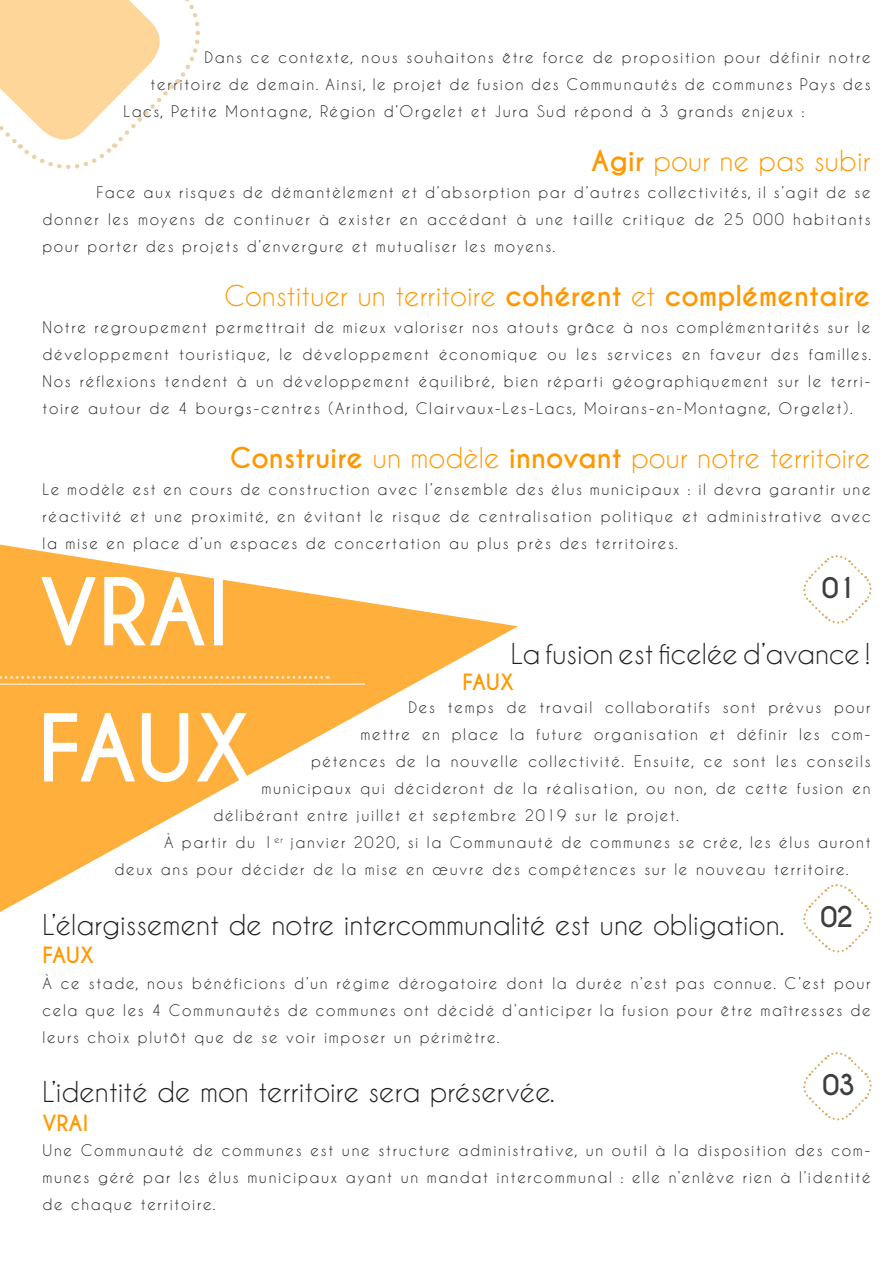
<style>
.page{position:relative;width:893px;height:1263px;background:#fff}
.page>*{position:absolute;margin:0;border:0;box-sizing:border-box;transform-origin:0 0}
.t1{font:27px "Caviar Dreams";color:#231f20}
.t2{font:27px "Caviar Dreams";color:#ff9800}
.t3{font:700 27px "Caviar Dreams";color:#3e3e3f}
.t4{font:700 21px "Caviar Dreams";color:#ff9800}
.t5{font:15px/27px "Caviar Dreams";letter-spacing:.11em;color:#231f20;text-align:justify}
.s1{font-weight:700}
</style>
<div class="page">
<svg style="left:0;top:0;width:200px;height:169px"></svg>
<svg style="left:0;top:544px;width:518px;height:368px"></svg>
<svg style="left:44px;top:713px;width:206px;height:69px"></svg>
<svg style="left:41px;top:577px;width:182px;height:68px"></svg>
<svg style="left:0;top:676px;width:328px;height:3px"></svg>
<hr style="left:0;top:683px;width:365px;height:2px;background:#fff">
<svg style="left:803px;top:555px;width:69px;height:69px"></svg>
<svg style="left:803px;top:884px;width:69px;height:69px"></svg>
<svg style="left:803px;top:1052px;width:69px;height:69px"></svg>
<p class="t5" style="left:205px;top:43px;width:668px">Dans ce contexte, nous souhaitons être force de proposition pour définir notre</p>
<p class="t5" style="left:151px;top:70px;width:722px">territoire de demain. Ainsi, le projet de fusion des Communautés de communes Pays des</p>
<p class="t5" style="left:124px;top:97px;width:683px">Lacs, Petite Montagne, Région d’Orgelet et Jura Sud répond à 3 grands enjeux :</p>
<h1 class="t2" style="left:591px;top:144px;width:281px"><span class="s1">Agir</span> pour ne pas subir</h1>
<p class="t5" style="left:43px;top:178px;width:830px;text-indent:54px">Face aux risques de démantèlement et d’absorption par d’autres collectivités, il s’agit de se donner les moyens de continuer à exister en accédant à une taille critique de 25 000 habitants pour porter des projets d’envergure et mutualiser les moyens.</p>
<h1 class="t2" style="left:224px;top:279px;width:648px">Constituer un territoire <span class="s1">cohérent</span> et <span class="s1">complémentaire</span></h1>
<p class="t5" style="left:43px;top:313px;width:830px">Notre regroupement permettrait de mieux valoriser nos atouts grâce à nos complémentarités sur le développement touristique, le développement économique ou les services en faveur des familles.<br>Nos réflexions tendent à un développement équilibré, bien réparti géographiquement sur le terri&shy;toire autour de 4 bourgs-centres (Arinthod, Clairvaux-Les-Lacs, Moirans-en-Montagne, Orgelet).</p>
<h1 class="t2" style="left:230px;top:441px;width:642px"><span class="s1">Construire</span> un modèle <span class="s1">innovant</span> pour notre territoire</h1>
<p class="t5" style="left:43px;top:475px;width:830px">Le modèle est en cours de construction avec l’ensemble des élus municipaux : il devra garantir une réactivité et une proximité, en évitant le risque de centralisation politique et administrative avec la mise en place d’un espaces de concertation au plus près des territoires.</p>
<h1 class="t3" style="left:822px;top:572px;width:36px">01</h1>
<h1 class="t1" style="left:511px;top:638px;width:361px">La fusion est ficelée d’avance !</h1>
<p class="t5" style="left:409px;top:694px;width:463px">Des temps de travail collaboratifs sont prévus pour</p>
<p class="t5" style="left:361px;top:721px;width:511px">mettre en place la future organisation et définir les com-</p>
<p class="t5" style="left:311px;top:748px;width:561px">pétences de la nouvelle collectivité. Ensuite, ce sont les conseils</p>
<p class="t5" style="left:262px;top:775px;width:611px">municipaux qui décideront de la réalisation, ou non, de cette fusion en</p>
<p class="t5" style="left:214px;top:802px;width:467px">délibérant entre juillet et septembre 2019 sur le projet.</p>
<p class="t5" style="left:164px;top:829px;width:708px">À partir du 1<sup>er</sup> janvier 2020, si la Communauté de communes se crée, les élus auront</p>
<p class="t5" style="left:115px;top:856px;width:736px">deux ans pour décider de la mise en œuvre des compétences sur le nouveau territoire.</p>
<h1 class="t1" style="left:43px;top:908px;width:743px">L’élargissement de notre intercommunalité est une obligation.</h1>
<p class="t5" style="left:43px;top:969px;width:830px">À ce stade, nous bénéficions d’un régime dérogatoire dont la durée n’est pas connue. C’est pour cela que les 4 Communautés de communes ont décidé d’anticiper la fusion pour être maîtresses de leurs choix plutôt que de se voir imposer un périmètre.</p>
<h1 class="t1" style="left:43px;top:1075px;width:514px">L’identité de mon territoire sera préservée.</h1>
<p class="t5" style="left:43px;top:1136px;width:830px">Une Communauté de communes est une structure administrative, un outil à la disposition des com&shy;munes géré par les élus municipaux ayant un mandat intercommunal : elle n’enlève rien à l’identité de chaque territoire.</p>
<h2 class="t4" style="left:462px;top:670px;width:53px">FAUX</h2>
<h1 class="t3" style="left:820px;top:901px;width:34px">02</h1>
<h2 class="t4" style="left:43px;top:943px;width:53px">FAUX</h2>
<h1 class="t3" style="left:823px;top:1069px;width:34px">03</h1>
<h2 class="t4" style="left:43px;top:1110px;width:47px">VRAI</h2>
</div>
